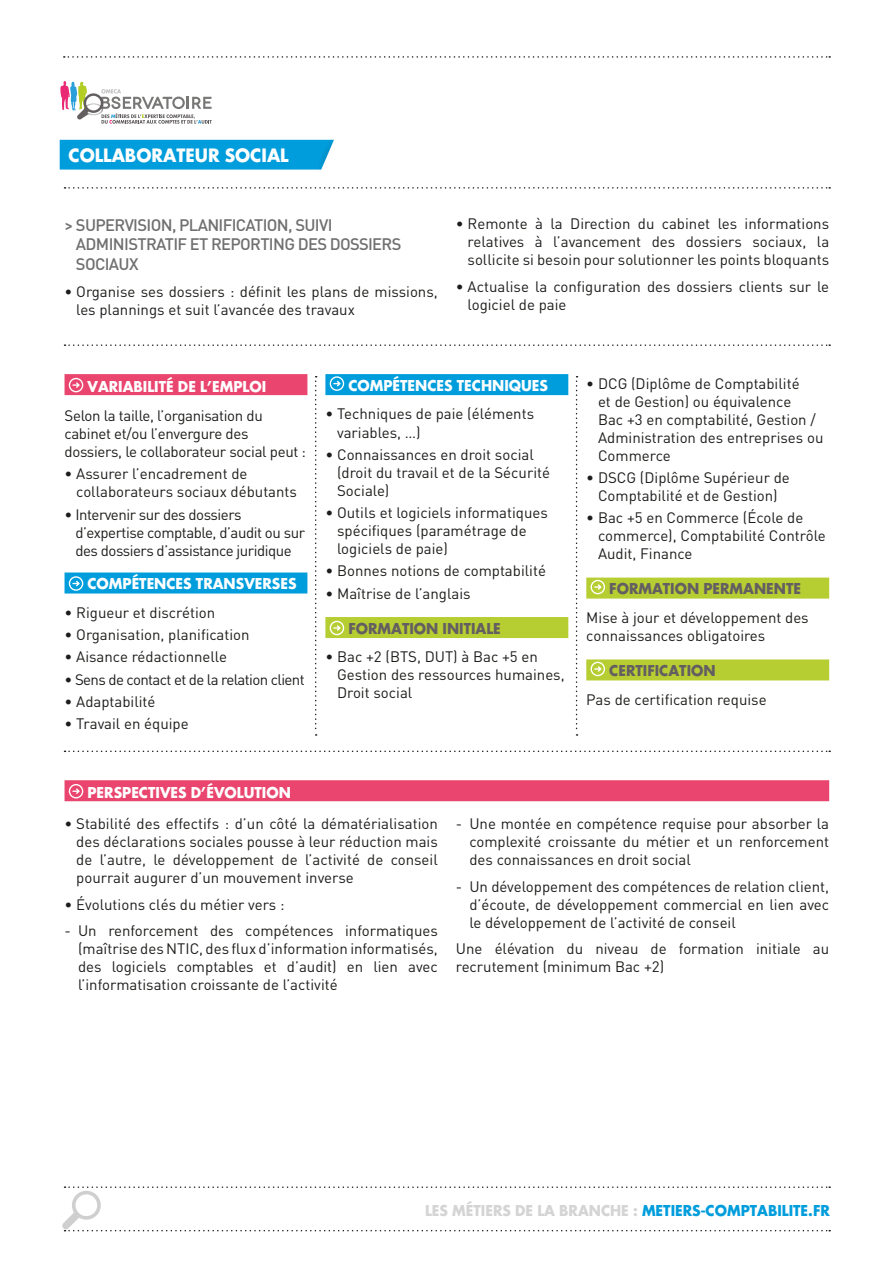
<style>
.page{position:relative;width:893px;height:1263px;background:#fff}
.page>*{position:absolute;margin:0;border:0;box-sizing:border-box;transform-origin:0 0}
.t1{font:20.25px "Renner Bold Archi Type";color:#fff}
.t2{font:16.5px "Renner Bold Archi Type";color:#fff}
.t3{font:500 16.5px/19.8px "DIN";letter-spacing:-.04em;color:#706f6f}
.t4{font:16.5px "Renner Bold Archi Type";color:#635f61}
.t5{font:16.5px "Renner Bold Archi Type";color:#009ddc}
.t6{font:15px/18px "DIN";color:#1d1d1b}
.t7{font:15px/18px "DIN";letter-spacing:-.02em;color:#1d1d1b}
.t8{font:15px/18px "DIN";letter-spacing:-.03em;color:#1d1d1b}
.t9{font:15px "DIN";letter-spacing:-.04em;color:#1d1d1b}
.s1{color:#d4d4d4}
</style>
<div class="page">
<svg style="left:60px;top:81px;width:152px;height:43px"></svg>
<svg style="left:60px;top:139px;width:274px;height:31px;background:#0fa2dd"></svg>
<svg style="left:64px;top:56px;width:766px;height:2px"></svg>
<svg style="left:65px;top:187px;width:765px;height:2px"></svg>
<svg style="left:62px;top:1186px;width:768px;height:45px"></svg>
<svg style="left:315px;top:376px;width:2px;height:360px"></svg>
<svg style="left:576px;top:376px;width:2px;height:360px"></svg>
<div style="left:65px;top:374px;width:242px;height:21px;background:#e9456e"></div>
<div style="left:65px;top:572px;width:242px;height:21px;background:#009ddc"></div>
<svg style="left:69px;top:378px;width:14px;height:14px"></svg>
<svg style="left:69px;top:576px;width:14px;height:15px"></svg>
<div style="left:325px;top:374px;width:243px;height:21px;background:#009ddc"></div>
<div style="left:325px;top:617px;width:243px;height:21px;background:#b6ce32"></div>
<svg style="left:330px;top:376px;width:14px;height:15px"></svg>
<svg style="left:330px;top:621px;width:14px;height:14px"></svg>
<div style="left:586px;top:578px;width:243px;height:21px;background:#b6ce32"></div>
<div style="left:586px;top:659px;width:243px;height:21px;background:#b6ce32"></div>
<svg style="left:591px;top:580px;width:14px;height:14px"></svg>
<svg style="left:591px;top:662px;width:14px;height:14px"></svg>
<svg style="left:65px;top:750px;width:765px;height:2px"></svg>
<svg style="left:65px;top:344px;width:765px;height:2px"></svg>
<div style="left:65px;top:780px;width:764px;height:21px;background:#e9456e"></div>
<svg style="left:69px;top:784px;width:14px;height:14px"></svg>
<h1 class="t1" style="left:69px;top:143px;width:222px">COLLABORATEUR SOCIAL</h1>
<p class="t3" style="left:76px;top:214px;width:327px;text-indent:-11px">&gt; SUPERVISION, PLANIFICATION, SUIVI<br>ADMINISTRATIF ET REPORTING DES DOSSIERS<br>SOCIAUX</p>
<p class="t6" style="left:76px;top:282px;width:363px;text-indent:-12px">• Organise ses dossiers : définit les plans de missions, les plannings et suit l’avancée des travaux</p>
<p class="t6" style="left:468px;top:214px;width:363px;text-align:justify;text-indent:-12px">• Remonte à la Direction du cabinet les informations relatives à l’avancement des dossiers sociaux, la sollicite si besoin pour solutionner les points bloquants</p>
<p class="t6" style="left:468px;top:277px;width:363px;text-indent:-12px">• Actualise la configuration des dossiers clients sur le logiciel de paie</p>
<p class="t2" style="left:87px;top:377px;width:180px">VARIABILITÉ DE L’EMPLOI</p>
<p class="t7" style="left:65px;top:406px;width:243px">Selon la taille, l’organisation du cabinet et/ou l’envergure des dossiers, le collaborateur social peut :</p>
<p class="t6" style="left:76px;top:464px;width:222px;text-indent:-12px">• Assurer l’encadrement de collaborateurs sociaux débutants</p>
<p class="t8" style="left:75px;top:505px;width:231px;text-indent:-11px">• Intervenir sur des dossiers d’expertise comptable, d’audit ou sur des dossiers d’assistance juridique</p>
<p class="t2" style="left:87px;top:574px;width:211px">COMPÉTENCES TRANSVERSES</p>
<p class="t6" style="left:65px;top:603px;width:152px">• Rigueur et discrétion</p>
<p class="t6" style="left:65px;top:625px;width:187px">• Organisation, planification</p>
<p class="t6" style="left:65px;top:648px;width:164px">• Aisance rédactionnelle</p>
<p class="t9" style="left:65px;top:670px;width:242px">• Sens de contact et de la relation client</p>
<p class="t6" style="left:65px;top:692px;width:93px">• Adaptabilité</p>
<p class="t6" style="left:65px;top:714px;width:126px">• Travail en équipe</p>
<p class="t2" style="left:348px;top:375px;width:201px">COMPÉTENCES TECHNIQUES</p>
<p class="t6" style="left:337px;top:405px;width:198px;text-indent:-12px">• Techniques de paie (éléments variables, …)</p>
<p class="t6" style="left:337px;top:445px;width:214px;text-indent:-12px">• Connaissances en droit social (droit du travail et de la Sécurité<br>Sociale)</p>
<p class="t6" style="left:337px;top:503px;width:212px;text-indent:-12px">• Outils et logiciels informatiques spécifiques (paramétrage de logiciels de paie)</p>
<p class="t6" style="left:325px;top:561px;width:222px">• Bonnes notions de comptabilité</p>
<p class="t6" style="left:325px;top:584px;width:147px">• Maîtrise de l’anglais</p>
<p class="t4" style="left:348px;top:618px;width:154px">FORMATION INITIALE</p>
<p class="t6" style="left:337px;top:648px;width:229px;text-indent:-12px">• Bac +2 (BTS, DUT) à Bac +5 en<br>Gestion des ressources humaines,<br>Droit social</p>
<p class="t6" style="left:598px;top:374px;width:227px;text-indent:-12px">• DCG (Diplôme de Comptabilité<br>et de Gestion) ou équivalence<br>Bac +3 en comptabilité, Gestion /<br>Administration des entreprises ou<br>Commerce</p>
<p class="t6" style="left:586px;top:468px;width:205px;text-align:center">• DSCG (Diplôme Supérieur de<br>Comptabilité et de Gestion)</p>
<p class="t6" style="left:598px;top:508px;width:229px;text-indent:-12px">• Bac +5 en Commerce (École de commerce), Comptabilité Contrôle<br>Audit, Finance</p>
<p class="t4" style="left:609px;top:579px;width:193px">FORMATION PERMANENTE</p>
<p class="t6" style="left:586px;top:608px;width:224px">Mise à jour et développement des connaissances obligatoires</p>
<p class="t4" style="left:609px;top:660px;width:108px">CERTIFICATION</p>
<p class="t6" style="left:586px;top:690px;width:182px">Pas de certification requise</p>
<p class="t2" style="left:87px;top:783px;width:205px">PERSPECTIVES D’ÉVOLUTION</p>
<p class="t6" style="left:76px;top:814px;width:363px;text-align:justify;text-indent:-12px">• Stabilité des effectifs : d’un côté la dématérialisation des déclarations sociales pousse à leur réduction mais de l’autre, le développement de l’activité de conseil pourrait augurer d’un mouvement inverse</p>
<p class="t6" style="left:65px;top:895px;width:221px">• Évolutions clés du métier vers :</p>
<p class="t6" style="left:78px;top:921px;width:361px;text-align:justify;text-indent:-14px">- Un renforcement des compétences informatiques (maîtrise des NTIC, des flux d’information informatisés, des logiciels comptables et d’audit) en lien avec l’informatisation croissante de l’activité</p>
<p class="t6" style="left:469px;top:814px;width:361px;text-align:justify;text-indent:-14px">- Une montée en compétence requise pour absorber la complexité croissante du métier et un renforcement des connaissances en droit social</p>
<p class="t6" style="left:469px;top:877px;width:361px;text-align:justify;text-indent:-14px">- Un développement des compétences de relation client, d’écoute, de développement commercial en lien avec le développement de l’activité de conseil</p>
<p class="t6" style="left:456px;top:939px;width:375px">Une élévation du niveau de formation initiale au recrutement (minimum Bac +2)</p>
<p class="t5" style="left:425px;top:1200px;width:406px"><span class="s1">LES MÉTIERS DE LA BRANCHE :</span> METIERS-COMPTABILITE.FR</p>
</div>
